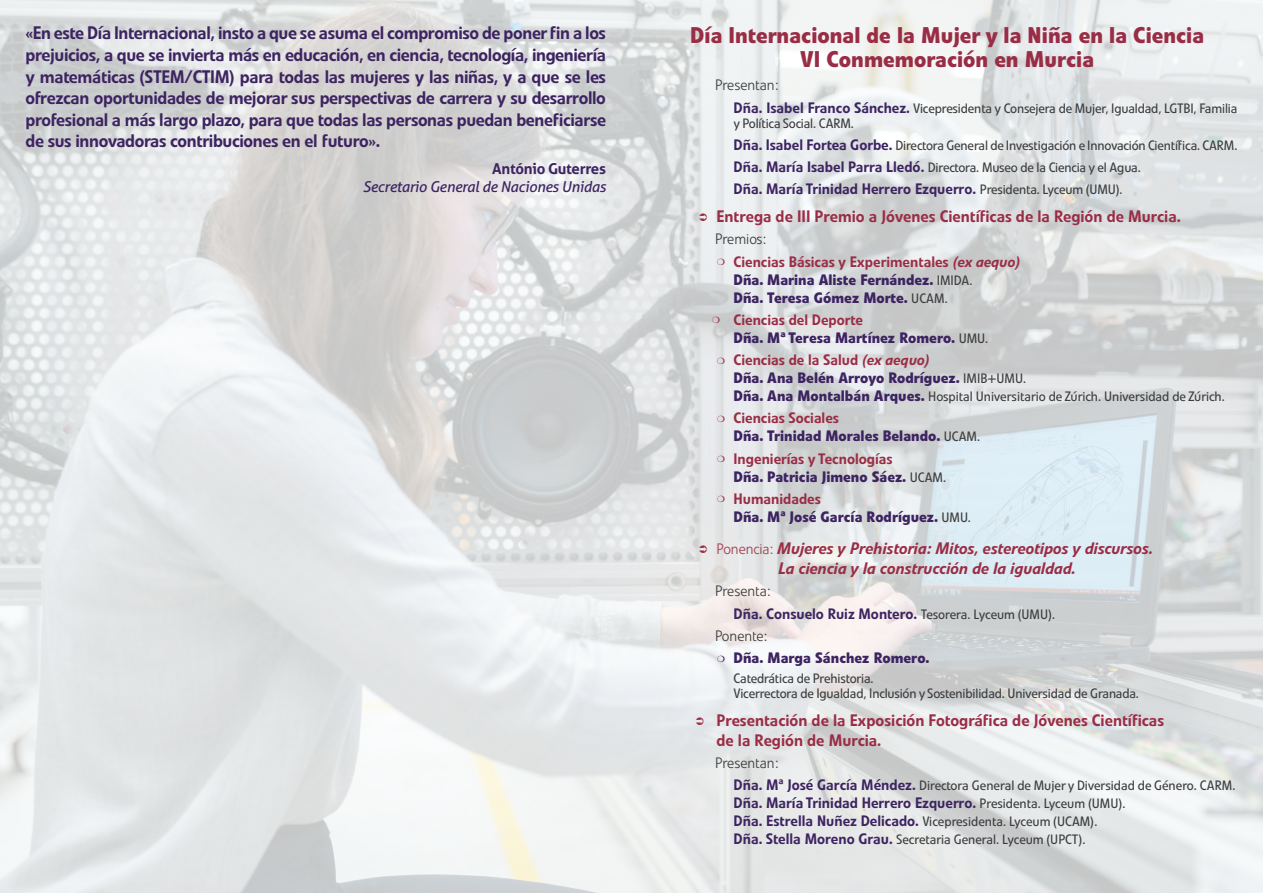
<style>
.page{position:relative;width:1263px;height:893px;background:#fff}
.page>*{position:absolute;margin:0;border:0;box-sizing:border-box;transform-origin:0 0}
.t1{font:700 22.5px/24px "Evo BQ";color:#9a2d46;text-align:center}
.t2{font:500 18px/21.6px "Evo BQ";letter-spacing:-.02em;color:#3d2461;text-align:justify}
.t3{font:500 16.5px/19.5px "Evo BQ";color:#9a2d46}
.t4{font:italic 500 16.5px "Evo BQ";color:#9a2d46}
.t5{font:700 15px "Evo BQ";color:#3d2461}
.t6{font:500 15px "Evo BQ";color:#3d2461}
.t7{font:500 15px "Evo BQ";color:#9a2d46}
.t8{font:300 15px "Evo BQ";color:#3e3e3f}
.t9{font:italic 15px "Aller";letter-spacing:-.02em;color:#3d2461}
.t10{font:700 15px "Aller";letter-spacing:-.02em;color:#3d2461}
.t11{font:13.5px/15px "Evo BQ";letter-spacing:-.01em;color:#3e3e3f}
.s1{font-weight:500;font-size:15px;color:#3d2461}
.s2{font-weight:400;font-size:13.5px;color:#3e3e3f}
.s3{font-style:italic}
.s4{font-weight:700;font-size:15px;color:#3d2461}
.s5{font-weight:300;font-style:normal;font-size:15px;color:#a14051}
</style>
<div class="page">
<img style="left:0;top:0;width:1263px;height:893px">
<svg style="left:700px;top:213px;width:18px;height:9px"></svg>
<svg style="left:699px;top:545px;width:8px;height:8px"></svg>
<svg style="left:696px;top:717px;width:19px;height:9px"></svg>
<p class="t2" style="left:26px;top:23px;width:582px">«En este Día Internacional, insto a que se asuma el compromiso de poner fin a los prejuicios, a que se invierta más en educación, en ciencia, tecnología, ingeniería y matemáticas (STEM/CTIM) para todas las mujeres y las niñas, y a que se les ofrezcan oportunidades de mejorar sus perspectivas de carrera y su desarrollo profesional a más largo plazo, para que todas las personas puedan beneficiarse de sus innovadoras contribuciones en el futuro».</p>
<p class="t10" style="left:492px;top:159px;width:115px">António Guterres</p>
<p class="t9" style="left:363px;top:177px;width:245px">Secretario General de Naciones Unidas</p>
<p class="t1" style="left:690px;top:23px;width:515px">Día Internacional de la Mujer y la Niña en la Ciencia<br>VI Conmemoración en Murcia</p>
<p class="t8" style="left:715px;top:76px;width:65px">Presentan:</p>
<p class="t11" style="left:733px;top:100px;width:505px"><span class="s1">Dña. Isabel Franco Sánchez.</span> Vicepresidenta y Consejera de Mujer, Igualdad, LGTBI, Familia y Política Social. CARM.</p>
<p class="t11" style="left:733px;top:138px;width:505px"><span class="s1">Dña. Isabel Fortea Gorbe.</span> Directora General de Investigación e Innovación Científica. CARM.</p>
<p class="t11" style="left:733px;top:160px;width:409px"><span class="s1">Dña. María Isabel Parra Lledó.</span> Directora. Museo de la Ciencia y el Agua.</p>
<p class="t6" style="left:733px;top:180px;width:391px">Dña. María Trinidad Herrero Ezquerro. <span class="s2">Presidenta. Lyceum (UMU).</span></p>
<p class="t3" style="left:716px;top:207px;width:466px">Entrega de III Premio a Jóvenes Científicas de la Región de Murcia.</p>
<p class="t8" style="left:715px;top:230px;width:53px">Premios:</p>
<p class="t7" style="left:717px;top:252px;width:303px">❍ Ciencias Básicas y Experimentales <span class="s3">(ex aequo)</span></p>
<p class="t5" style="left:733px;top:270px;width:240px">Dña. Marina Aliste Fernández. <span class="s2">IMIDA.</span></p>
<p class="t5" style="left:733px;top:288px;width:216px">Dña. Teresa Gómez Morte. <span class="s2">UCAM.</span></p>
<p class="t7" style="left:712px;top:311px;width:152px">❍ Ciencias del Deporte</p>
<p class="t5" style="left:733px;top:328px;width:256px">Dña. Mª Teresa Martínez Romero. <span class="s2">UMU.</span></p>
<p class="t7" style="left:717px;top:351px;width:212px">❍ Ciencias de la Salud <span class="s3">(ex aequo)</span></p>
<p class="t5" style="left:733px;top:369px;width:294px">Dña. Ana Belén Arroyo Rodríguez. <span class="s2">IMIB+UMU.</span></p>
<p class="t11" style="left:733px;top:389px;width:493px"><span class="s4">Dña. Ana Montalbán Arques.</span> Hospital Universitario de Zúrich. Universidad de Zúrich.</p>
<p class="t7" style="left:717px;top:409px;width:123px">❍ Ciencias Sociales</p>
<p class="t5" style="left:733px;top:427px;width:248px">Dña. Trinidad Morales Belando. <span class="s2">UCAM.</span></p>
<p class="t7" style="left:717px;top:449px;width:177px">❍ Ingenierías y Tecnologías</p>
<p class="t5" style="left:733px;top:467px;width:214px">Dña. Patricia Jimeno Sáez. <span class="s2">UCAM.</span></p>
<p class="t7" style="left:717px;top:490px;width:105px">❍ Humanidades</p>
<p class="t5" style="left:733px;top:507px;width:239px">Dña. Mª José García Rodríguez. <span class="s2">UMU.</span></p>
<p class="t4" style="left:716px;top:539px;width:437px"><span class="s5">Ponencia:</span> Mujeres y Prehistoria: Mitos, estereotipos y discursos.</p>
<p class="t4" style="left:777px;top:558px;width:299px">La ciencia y la construcción de la igualdad.</p>
<p class="t8" style="left:715px;top:582px;width:57px">Presenta:</p>
<p class="t6" style="left:733px;top:604px;width:323px">Dña. Consuelo Ruiz Montero. <span class="s2">Tesorera. Lyceum (UMU).</span></p>
<p class="t8" style="left:715px;top:627px;width:54px">Ponente:</p>
<p class="t5" style="left:717px;top:649px;width:214px">❍ Dña. Marga Sánchez Romero.</p>
<p class="t11" style="left:733px;top:671px;width:141px">Catedrática de Prehistoria.</p>
<p class="t11" style="left:733px;top:686px;width:407px">Vicerrectora de Igualdad, Inclusión y Sostenibilidad. Universidad de Granada.</p>
<p class="t3" style="left:716px;top:711px;width:449px">Presentación de la Exposición Fotográfica de Jóvenes Científicas de la Región de Murcia.</p>
<p class="t8" style="left:715px;top:754px;width:65px">Presentan:</p>
<p class="t11" style="left:733px;top:778px;width:503px"><span class="s1">Dña. Mª José García Méndez.</span> Directora General de Mujer y Diversidad de Género. CARM.</p>
<p class="t6" style="left:733px;top:794px;width:393px">Dña. María Trinidad Herrero Ezquerro. <span class="s2">Presidenta. Lyceum (UMU).</span></p>
<p class="t11" style="left:733px;top:814px;width:365px"><span class="s1">Dña. Estrella Nuñez Delicado.</span> Vicepresidenta. Lyceum (UCAM).</p>
<p class="t11" style="left:733px;top:832px;width:354px"><span class="s1">Dña. Stella Moreno Grau.</span> Secretaria General. Lyceum (UPCT).</p>
</div>
